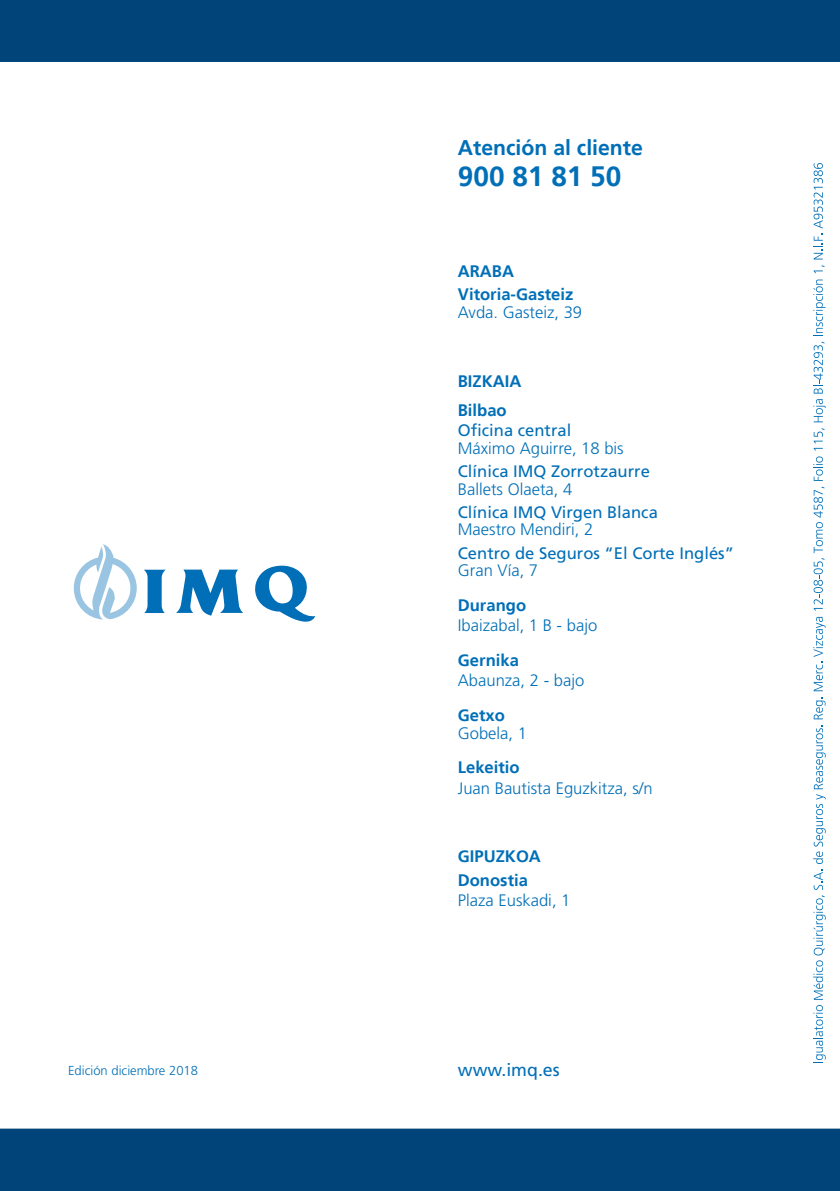
<style>
.page{position:relative;width:840px;height:1191px;background:#fff}
.page>*{position:absolute;margin:0;border:0;box-sizing:border-box;transform-origin:0 0}
.t1{font:700 28px "Frutiger LT";color:#006fb7}
.t2{font:700 21.2px "Frutiger LT";color:#006fb7}
.t3{font:17.8px "Frutiger";color:#006fb7}
.t4{font:300 16.6px "Frutiger";color:#006fb7}
.t5{font:16.6px "Frutiger";color:#006fb7}
.t6{font:700 16.6px/23.2px "Frutiger LT";color:#006fb7}
.t7{font:300 13px "Frutiger";color:#006fb7}
</style>
<div class="page">
<div style="left:0;top:0;width:839px;height:1191px;background:#00447a"></div>
<div style="left:0;top:62px;width:839px;height:1066px;background:#fff"></div>
<svg style="left:73px;top:544px;width:64px;height:75px;background:#d8e8f3"></svg>
<svg style="left:252px;top:565px;width:63px;height:59px;background:#97c4e1"></svg>
<svg style="left:144px;top:569px;width:21px;height:44px"></svg>
<svg style="left:176px;top:569px;width:67px;height:46px;background:#65a8d3"></svg>
<svg style="left:813px;top:697px;width:12px;height:22px"></svg>
<svg style="left:812px;top:617px;width:13px;height:74px"></svg>
<svg style="left:812px;top:428px;width:12px;height:183px;background:#d7e8f3"></svg>
<svg style="left:812px;top:399px;width:13px;height:23px"></svg>
<svg style="left:813px;top:342px;width:11px;height:51px"></svg>
<svg style="left:812px;top:279px;width:13px;height:57px"></svg>
<svg style="left:813px;top:265px;width:11px;height:8px"></svg>
<svg style="left:813px;top:234px;width:9px;height:25px"></svg>
<svg style="left:813px;top:163px;width:9px;height:65px"></svg>
<svg style="left:812px;top:1005px;width:13px;height:57px"></svg>
<svg style="left:812px;top:725px;width:13px;height:274px;background:#d8e9f3"></svg>
<p class="t7" style="left:68px;top:1063px;width:131px">Edición diciembre 2018</p>
<p class="t2" style="left:457px;top:136px;width:186px">Atención al cliente</p>
<h1 class="t1" style="left:457px;top:160px;width:165px">900 81 81 50</h1>
<p class="t6" style="left:457px;top:260px;width:117px">ARABA<br>Vitoria-Gasteiz</p>
<p class="t4" style="left:457px;top:303px;width:126px">Avda. Gasteiz, 39</p>
<p class="t6" style="left:457px;top:366px;width:65px;line-height:29px">BIZKAIA<br>Bilbao</p>
<p class="t5" style="left:457px;top:420px;width:115px">Oficina central</p>
<p class="t4" style="left:457px;top:438px;width:167px">Máximo Aguirre, 18 bis</p>
<p class="t5" style="left:457px;top:461px;width:193px">Clínica IMQ Zorrotzaurre</p>
<p class="t4" style="left:457px;top:479px;width:116px">Ballets Olaeta, 4</p>
<p class="t5" style="left:457px;top:502px;width:201px">Clínica IMQ Virgen Blanca</p>
<p class="t4" style="left:457px;top:520px;width:137px">Maestro Mendiri, 2</p>
<p class="t5" style="left:457px;top:543px;width:277px">Centro de Seguros “El Corte Inglés”</p>
<p class="t4" style="left:457px;top:561px;width:82px">Gran Vía, 7</p>
<p class="t6" style="left:457px;top:593px;width:70px">Durango</p>
<p class="t4" style="left:457px;top:616px;width:141px">Ibaizabal, 1 B - bajo</p>
<p class="t6" style="left:457px;top:648px;width:63px">Gernika</p>
<p class="t4" style="left:457px;top:671px;width:128px">Abaunza, 2 - bajo</p>
<p class="t6" style="left:457px;top:704px;width:49px">Getxo</p>
<p class="t4" style="left:457px;top:723px;width:71px">Gobela, 1</p>
<p class="t6" style="left:457px;top:756px;width:63px">Lekeitio</p>
<p class="t4" style="left:457px;top:778px;width:196px">Juan Bautista Eguzkitza, s/n</p>
<p class="t6" style="left:457px;top:845px;width:85px">GIPUZKOA<br>Donostia</p>
<p class="t4" style="left:457px;top:891px;width:114px">Plaza Euskadi, 1</p>
<p class="t3" style="left:457px;top:1059px;width:103px">www.imq.es</p>
</div>
